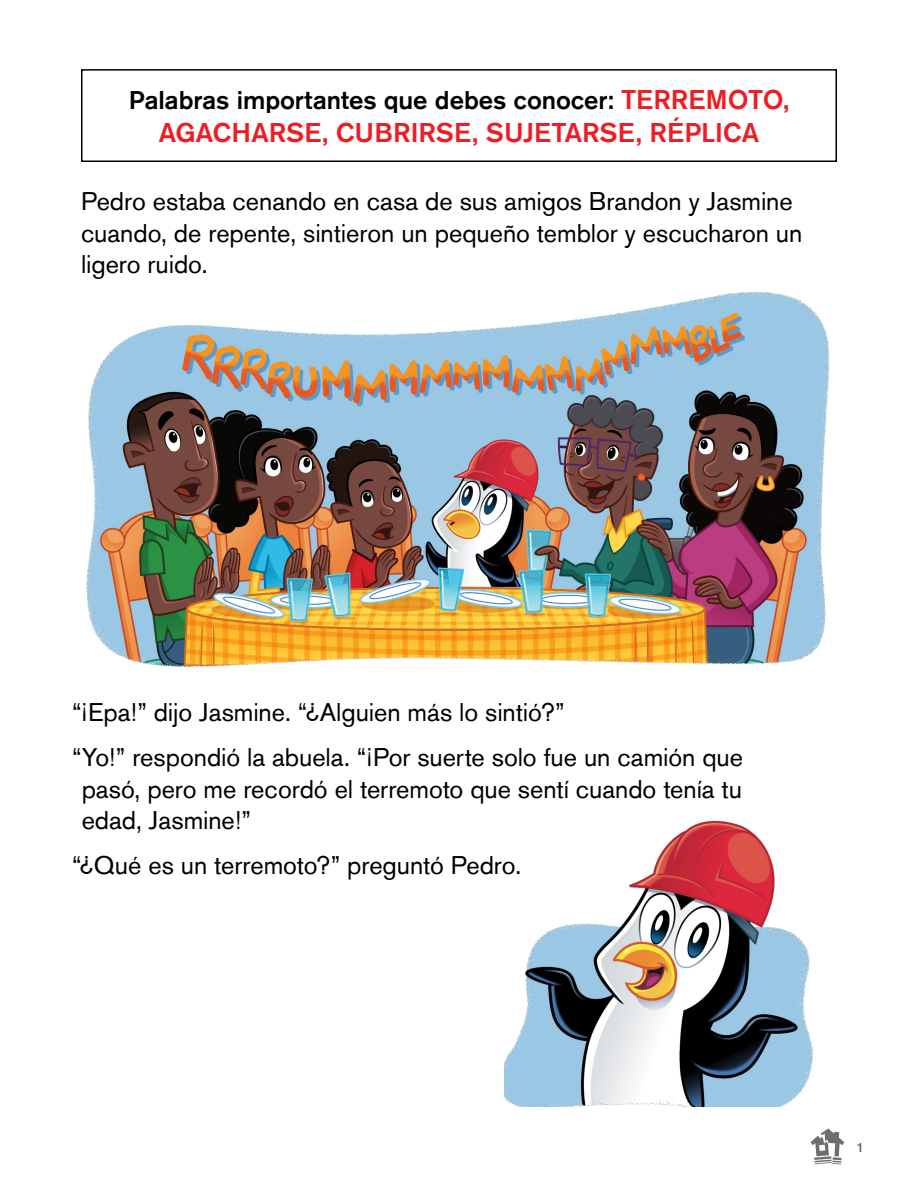
<style>
.page{position:relative;width:918px;height:1188px;background:#fff}
.page>*{position:absolute;margin:0;border:0;box-sizing:border-box;transform-origin:0 0}
.Important_Words{font:500 27px "Akzidenz Grotesk Std";color:#ed1d24}
.book_text{font:25.5px/31.5px "Akzidenz Grotesk Std";color:#000}
.Important_Words-2{font:500 25.5px "Akzidenz Grotesk Std";color:#000}
.t1{font:500 13.5px "Akzidenz Grotesk Std";color:#6d6e71}
.s1{font-size:27px;color:#ed1d24}
</style>
<div class="page">
<img style="left:86px;top:291px;width:744px;height:376px">
<img style="left:505px;top:820px;width:309px;height:287px">
<svg style="left:810px;top:1129px;width:34px;height:36px"></svg>
<div style="left:81px;top:69px;width:756px;height:93px;border:2px solid #000"></div>
<p class="Important_Words-2" style="left:129px;top:85px;width:662px">Palabras importantes que debes conocer: <span class="s1">TERREMOTO,</span></p>
<p class="Important_Words" style="left:159px;top:116px;width:602px">AGACHARSE, CUBRIRSE, SUJETARSE, RÉPLICA</p>
<p class="book_text" style="left:81px;top:185px;width:723px">Pedro estaba cenando en casa de sus amigos Brandon y Jasmine cuando, de repente, sintieron un pequeño temblor y escucharon un ligero ruido.</p>
<p class="book_text" style="left:72px;top:696px;width:494px">“¡Epa!” dijo Jasmine. “¿Alguien más lo sintió?”</p>
<p class="book_text" style="left:82px;top:741px;width:663px;text-align:justify;text-indent:-10px">“Yo!” respondió la abuela. “¡Por suerte solo fue un camión que pasó, pero me recordó el terremoto que sentí cuando tenía tu edad, Jasmine!”</p>
<p class="book_text" style="left:72px;top:849px;width:451px">“¿Qué es un terremoto?” preguntó Pedro.</p>
<p class="t1" style="left:856px;top:1139px;width:9px">1</p>
</div>
